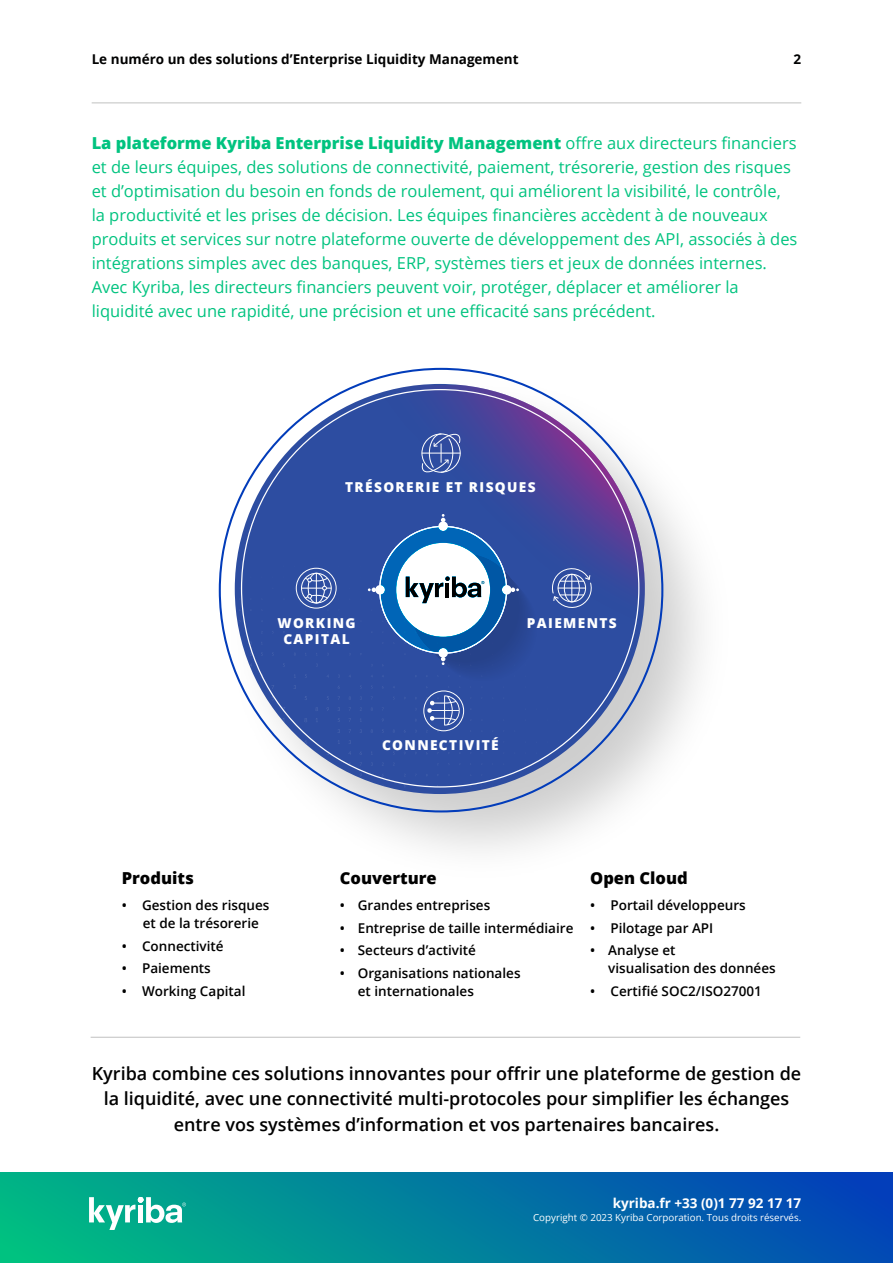
<style>
.page{position:relative;width:893px;height:1263px;background:#fff}
.page>*{position:absolute;margin:0;border:0;box-sizing:border-box;transform-origin:0 0}
.t1{font:600 18px/25.5px "Open Sans";color:#000;text-align:center}
.t2{font:16.5px/24px "Open Sans";color:#00c37f}
.t3{font:800 16.5px "Open Sans";color:#000}
.t4{font:800 13.65px/15.6px "Open Sans";letter-spacing:.1em;color:#fff;text-align:center}
.t5{font:600 13.5px/18px "Open Sans";color:#000}
.t6{font:700 13.5px "Open Sans";color:#000101}
.t7{font:700 13.5px "Open Sans";color:#fff}
.t8{font:9.75px "Open Sans";color:#fff}
.s1{font-weight:800}
</style>
<div class="page">
<div style="left:0;top:1172px;width:893px;height:91px;background:linear-gradient(to right,#00bc82,#0241b9)"></div>
<svg style="left:89px;top:1197px;width:97px;height:33px"></svg>
<hr style="left:92px;top:103px;width:709px;height:1px;background:#c0c1c0">
<hr style="left:91px;top:1037px;width:709px;height:1px;background:#c0c1c0">
<img style="left:218px;top:367px;width:484px;height:484px">
<div style="left:235px;top:384px;width:410px;height:410px;background:#2d4da1;border-radius:205px"></div>
<svg style="left:367px;top:385px;width:278px;height:275px"></svg>
<svg style="left:238px;top:685px;width:3px;height:4px"></svg>
<svg style="left:249px;top:685px;width:3px;height:4px"></svg>
<svg style="left:238px;top:696px;width:3px;height:4px"></svg>
<svg style="left:249px;top:696px;width:3px;height:4px"></svg>
<svg style="left:260px;top:696px;width:3px;height:4px"></svg>
<svg style="left:238px;top:707px;width:3px;height:4px"></svg>
<svg style="left:249px;top:707px;width:3px;height:4px"></svg>
<svg style="left:260px;top:707px;width:3px;height:4px"></svg>
<svg style="left:260px;top:718px;width:3px;height:4px"></svg>
<svg style="left:271px;top:718px;width:3px;height:4px"></svg>
<svg style="left:271px;top:729px;width:3px;height:4px"></svg>
<svg style="left:282px;top:729px;width:3px;height:4px"></svg>
<svg style="left:249px;top:728px;width:4px;height:17px"></svg>
<svg style="left:282px;top:740px;width:3px;height:4px"></svg>
<svg style="left:238px;top:739px;width:4px;height:17px"></svg>
<svg style="left:260px;top:751px;width:3px;height:4px"></svg>
<svg style="left:271px;top:751px;width:4px;height:4px"></svg>
<svg style="left:282px;top:751px;width:3px;height:4px"></svg>
<svg style="left:293px;top:751px;width:3px;height:4px"></svg>
<svg style="left:304px;top:751px;width:3px;height:4px"></svg>
<svg style="left:249px;top:762px;width:3px;height:4px"></svg>
<svg style="left:260px;top:762px;width:4px;height:4px"></svg>
<svg style="left:271px;top:762px;width:3px;height:4px"></svg>
<svg style="left:315px;top:762px;width:3px;height:4px"></svg>
<svg style="left:249px;top:773px;width:3px;height:4px"></svg>
<svg style="left:282px;top:773px;width:3px;height:4px"></svg>
<svg style="left:293px;top:773px;width:3px;height:4px"></svg>
<svg style="left:238px;top:784px;width:3px;height:4px"></svg>
<svg style="left:249px;top:784px;width:3px;height:4px"></svg>
<svg style="left:271px;top:784px;width:3px;height:4px"></svg>
<svg style="left:438px;top:521px;width:10px;height:10px"></svg>
<svg style="left:441px;top:514px;width:4px;height:8px"></svg>
<svg style="left:375px;top:585px;width:10px;height:10px"></svg>
<svg style="left:368px;top:587px;width:8px;height:5px"></svg>
<svg style="left:404px;top:554px;width:133px;height:134px"></svg>
<svg style="left:380px;top:526px;width:126px;height:127px;background:#80accf"></svg>
<div style="left:423px;top:690px;width:41px;height:41px;border:1px solid #fff;border-radius:50%"></div>
<svg style="left:426px;top:695px;width:34px;height:37px"></svg>
<svg style="left:551px;top:564px;width:42px;height:47px"></svg>
<div style="left:296px;top:568px;width:41px;height:41px;border:1px solid #fff;border-radius:50%"></div>
<div style="left:301px;top:573px;width:31px;height:30px;border:1px solid #fff;border-radius:50%"></div>
<svg style="left:295px;top:567px;width:36px;height:42px"></svg>
<svg style="left:421px;top:432px;width:40px;height:42px"></svg>
<p class="t6" style="left:92px;top:50px;width:428px">Le numéro un des solutions d’Enterprise Liquidity Management</p>
<p class="t6" style="left:794px;top:50px;width:9px">2</p>
<p class="t2" style="left:92px;top:131px;width:707px"><span class="s1">La plateforme Kyriba Enterprise Liquidity Management</span> offre aux directeurs financiers et de leurs équipes, des solutions de connectivité, paiement, trésorerie, gestion des risques et d’optimisation du besoin en fonds de roulement, qui améliorent la visibilité, le contrôle, la productivité et les prises de décision. Les équipes financières accèdent à de nouveaux produits et services sur notre plateforme ouverte de développement des API, associés à des intégrations simples avec des banques, ERP, systèmes tiers et jeux de données internes.<br>Avec Kyriba, les directeurs financiers peuvent voir, protéger, déplacer et améliorer la liquidité avec une rapidité, une précision et une efficacité sans précédent.</p>
<p class="t4" style="left:345px;top:479px;width:192px">TRÉSORERIE ET RISQUES</p>
<p class="t4" style="left:277px;top:615px;width:80px">WORKING<br>CAPITAL</p>
<p class="t4" style="left:527px;top:614px;width:91px">PAIEMENTS</p>
<p class="t4" style="left:382px;top:736px;width:118px">CONNECTIVITÉ</p>
<p class="t3" style="left:122px;top:865px;width:74px">Produits</p>
<p class="t5" style="left:143px;top:896px;width:128px;text-indent:-21px">• Gestion des risques et de la trésorerie</p>
<p class="t5" style="left:122px;top:936px;width:103px">• Connectivité</p>
<p class="t5" style="left:122px;top:959px;width:91px">• Paiements</p>
<p class="t5" style="left:122px;top:981px;width:125px">• Working Capital</p>
<p class="t3" style="left:340px;top:865px;width:98px">Couverture</p>
<p class="t5" style="left:340px;top:896px;width:152px">• Grandes entreprises</p>
<p class="t5" style="left:340px;top:918px;width:235px">• Entreprise de taille intermédiaire</p>
<p class="t5" style="left:340px;top:941px;width:138px">• Secteurs d’activité</p>
<p class="t5" style="left:358px;top:963px;width:164px;text-indent:-18px">• Organisations nationales et internationales</p>
<p class="t3" style="left:590px;top:865px;width:99px">Open Cloud</p>
<p class="t5" style="left:590px;top:896px;width:157px">• Portail développeurs</p>
<p class="t5" style="left:590px;top:918px;width:125px">• Pilotage par API</p>
<p class="t5" style="left:608px;top:941px;width:169px;text-indent:-18px">• Analyse et<br>visualisation des données</p>
<p class="t5" style="left:590px;top:981px;width:173px">• Certifié SOC2/ISO27001</p>
<p class="t1" style="left:92px;top:1060px;width:711px">Kyriba combine ces solutions innovantes pour offrir une plateforme de gestion de la liquidité, avec une connectivité multi-protocoles pour simplifier les échanges entre vos systèmes d’information et vos partenaires bancaires.</p>
<p class="t7" style="left:613px;top:1193px;width:190px">kyriba.fr +33 (0)1 77 92 17 17</p>
<p class="t8" style="left:533px;top:1211px;width:270px">Copyright © 2023 Kyriba Corporation. Tous droits réservés.</p>
</div>
